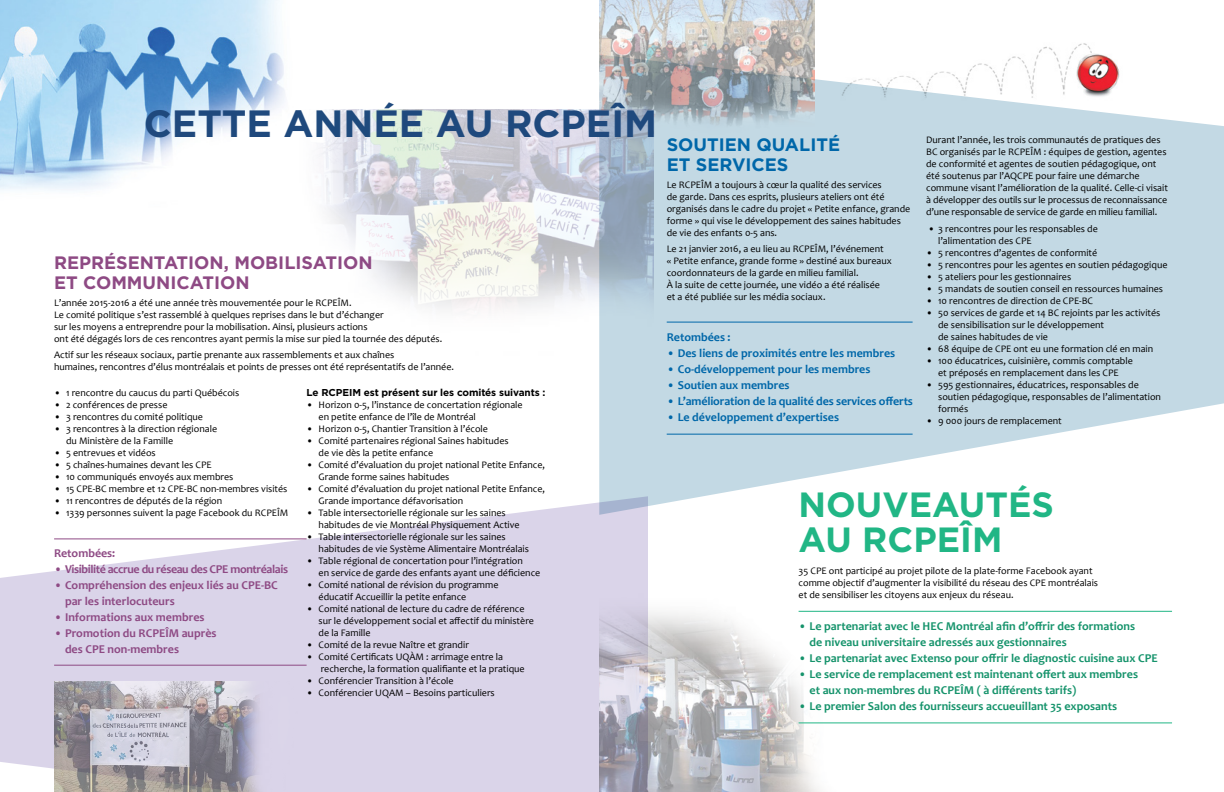
<style>
.page{position:relative;width:1224px;height:792px;background:#fff}
.page>*{position:absolute;margin:0;border:0;box-sizing:border-box;transform-origin:0 0}
.t1{font:700 38px "Gotham";color:#1f497d}
.t2{font:700 35px/35px "Gotham";color:#21b685}
.t3{font:700 18px/20.7px "Gotham";color:#8e4a84}
.t4{font:700 18px/20.7px "Gotham";color:#0067a9}
.t5{font:700 12px/16px "Candara";color:#15936b}
.t6{font:700 12px "Candara";color:#0067a9}
.t7{font:700 12px/16px "Candara";color:#8e4a84}
.t8{font:700 12px "Candara";letter-spacing:-.03em;color:#8e4a84}
.t9{font:10px/12px "Candara";color:#000}
.t10{font:700 10px "Gotham";letter-spacing:-.01em;color:#000}
.s1{color:#1e4a7d}
</style>
<div class="page">
<img style="left:321px;top:110px;width:278px;height:200px">
<svg style="left:599px;top:79px;width:625px;height:427px;background:#cadce6"></svg>
<img style="left:0;top:0;width:285px;height:191px">
<svg style="left:0;top:496px;width:648px;height:296px;fill:#dad4e9"></svg>
<img style="left:599px;top:506px;width:279px;height:286px">
<img style="left:599px;top:0;width:216px;height:161px">
<hr style="left:667px;top:322px;width:246px;height:1px;background:#0067a9">
<hr style="left:667px;top:434px;width:246px;height:1px;background:#0067a9">
<hr style="left:54px;top:539px;width:253px;height:1px;background:#8e4a84">
<hr style="left:54px;top:665px;width:253px;height:1px;background:#8e4a84">
<img style="left:54px;top:681px;width:265px;height:111px">
<hr style="left:799px;top:611px;width:373px;height:1px;background:#21b685">
<hr style="left:799px;top:723px;width:373px;height:1px;background:#21b685">
<img style="left:841px;top:43px;width:281px;height:60px">
<h1 class="t1" style="left:144px;top:101px;width:515px">CETTE A<span class="s1">NN</span>ÉE AU RCPEÎM</h1>
<h3 class="t3" style="left:54px;top:252px;width:320px">REPRÉSENTATION, MOBILISATION<br>ET COMMUNICATION</h3>
<p class="t9" style="left:54px;top:297px;width:390px">L’année 2015-2016 a été une année très mouvementée pour le RCPEÎM.<br>Le comité politique s’est rassemblé à quelques reprises dans le but d’échanger<br>sur les moyens a entreprendre pour la mobilisation. Ainsi, plusieurs actions<br>ont été dégagés lors de ces rencontres ayant permis la mise sur pied la tournée des députés.</p>
<p class="t9" style="left:54px;top:349px;width:402px">Actif sur les réseaux sociaux, partie prenante aux rassemblements et aux chaînes<br>humaines, rencontres d’élus montréalais et points de presses ont été représentatifs de l’année.</p>
<p class="t9" style="left:54px;top:386px;width:187px">• 1 rencontre du caucus du parti Québécois</p>
<p class="t9" style="left:54px;top:398px;width:115px">• 2 conférences de presse</p>
<p class="t9" style="left:54px;top:410px;width:151px">• 3 rencontres du comité politique</p>
<p class="t9" style="left:66px;top:422px;width:153px;text-indent:-12px">• 3 rencontres à la direction régionale du Ministère de la Famille</p>
<p class="t9" style="left:54px;top:446px;width:103px">• 5 entrevues et vidéos</p>
<p class="t9" style="left:54px;top:458px;width:159px">• 5 chaînes-humaines devant les CPE</p>
<p class="t9" style="left:54px;top:470px;width:181px">• 10 communiqués envoyés aux membres</p>
<p class="t9" style="left:54px;top:482px;width:235px">• 15 CPE-BC membre et 12 CPE-BC non-membres visités</p>
<p class="t9" style="left:54px;top:494px;width:170px">• 11 rencontres de députés de la région</p>
<p class="t9" style="left:54px;top:506px;width:236px">• 1339 personnes suivent la page Facebook du RCPEÎM</p>
<p class="t7" style="left:54px;top:545px;width:63px">Retombées:</p>
<p class="t8" style="left:54px;top:562px;width:236px">• Visibilité accrue du réseau des CPE montréalais</p>
<p class="t7" style="left:65px;top:577px;width:214px;text-indent:-11px">• Compréhension des enjeux liés au CPE-BC par les interlocuteurs</p>
<p class="t7" style="left:54px;top:609px;width:152px">• Informations aux membres</p>
<p class="t7" style="left:65px;top:625px;width:153px;text-indent:-11px">• Promotion du RCPEÎM auprès des CPE non-membres</p>
<p class="t10" style="left:307px;top:387px;width:240px">Le RCPEIM est présent sur les comités suivants :</p>
<p class="t9" style="left:319px;top:399px;width:206px;text-indent:-12px">• Horizon 0-5, l’instance de concertation régionale en petite enfance de l’île de Montréal</p>
<p class="t9" style="left:307px;top:423px;width:183px">• Horizon 0-5, Chantier Transition à l’école</p>
<p class="t9" style="left:319px;top:435px;width:192px;text-indent:-12px">• Comité partenaires régional Saines habitudes de vie dès la petite enfance</p>
<p class="t9" style="left:319px;top:459px;width:228px;text-indent:-12px">• Comité d’évaluation du projet national Petite Enfance,<br>Grande forme saines habitudes</p>
<p class="t9" style="left:319px;top:483px;width:228px;text-indent:-12px">• Comité d’évaluation du projet national Petite Enfance,<br>Grande importance défavorisation</p>
<p class="t9" style="left:319px;top:507px;width:203px;text-indent:-12px">• Table intersectorielle régionale sur les saines habitudes de vie Montréal Physiquement Active</p>
<p class="t9" style="left:319px;top:531px;width:212px;text-indent:-12px">• Table intersectorielle régionale sur les saines habitudes de vie Système Alimentaire Montréalais</p>
<p class="t9" style="left:319px;top:555px;width:223px;text-indent:-12px">• Table régional de concertation pour l’intégration<br>en service de garde des enfants ayant une déficience</p>
<p class="t9" style="left:319px;top:579px;width:181px;text-indent:-12px">• Comité national de révision du programme éducatif Accueillir la petite enfance</p>
<p class="t9" style="left:319px;top:603px;width:217px;text-indent:-12px">• Comité national de lecture du cadre de référence sur le développement social et affectif du ministère de la Famille</p>
<p class="t9" style="left:307px;top:639px;width:164px">• Comité de la revue Naître et grandir</p>
<p class="t9" style="left:321px;top:651px;width:206px;text-indent:-14px">• Comité Certificats UQÀM : arrimage entre la recherche, la formation qualifiante et la pratique</p>
<p class="t9" style="left:307px;top:675px;width:149px">• Conférencier Transition à l’école</p>
<p class="t9" style="left:307px;top:687px;width:190px">• Conférencier UQAM – Besoins particuliers</p>
<h3 class="t4" style="left:667px;top:134px;width:175px">SOUTIEN QUALITÉ<br>ET SERVICES</h3>
<p class="t9" style="left:667px;top:179px;width:245px">Le RCPEÎM a toujours à cœur la qualité des services<br>de garde. Dans ces esprits, plusieurs ateliers ont été organisés dans le cadre du projet « Petite enfance, grande forme » qui vise le développement des saines habitudes de vie des enfants 0-5 ans.</p>
<p class="t9" style="left:667px;top:243px;width:227px">Le 21 janvier 2016, a eu lieu au RCPEÎM, l’événement<br>« Petite enfance, grande forme » destiné aux bureaux coordonnateurs de la garde en milieu familial.<br>À la suite de cette journée, une vidéo a été réalisée<br>et a été publiée sur les média sociaux.</p>
<p class="t6" style="left:667px;top:330px;width:65px">Retombées :</p>
<p class="t6" style="left:667px;top:346px;width:230px">• Des liens de proximités entre les membres</p>
<p class="t6" style="left:667px;top:362px;width:205px">• Co-développement pour les membres</p>
<p class="t6" style="left:667px;top:378px;width:124px">• Soutien aux membres</p>
<p class="t6" style="left:667px;top:394px;width:248px">• L’amélioration de la qualité des services offerts</p>
<p class="t6" style="left:667px;top:410px;width:174px">• Le développement d’expertises</p>
<p class="t9" style="left:926px;top:134px;width:243px">Durant l’année, les trois communautés de pratiques des BC organisés par le RCPEÎM : équipes de gestion, agentes de conformité et agentes de soutien pédagogique, ont été soutenus par l’AQCPE pour faire une démarche commune visant l’amélioration de la qualité. Celle-ci visait à développer des outils sur le processus de reconnaissance d’une responsable de service de garde en milieu familial.</p>
<p class="t9" style="left:938px;top:223px;width:161px;text-indent:-10px">• 3 rencontres pour les responsables de l’alimentation des CPE</p>
<p class="t9" style="left:926px;top:247px;width:173px">• 5 rencontres d’agentes de conformité</p>
<p class="t9" style="left:926px;top:259px;width:243px">• 5 rencontres pour les agentes en soutien pédagogique</p>
<p class="t9" style="left:926px;top:271px;width:147px">• 5 ateliers pour les gestionnaires</p>
<p class="t9" style="left:926px;top:283px;width:238px">• 5 mandats de soutien conseil en ressources humaines</p>
<p class="t9" style="left:926px;top:295px;width:168px">• 10 rencontres de direction de CPE-BC</p>
<p class="t9" style="left:938px;top:307px;width:224px;text-indent:-12px">• 50 services de garde et 14 BC rejoints par les activités de sensibilisation sur le développement<br>de saines habitudes de vie</p>
<p class="t9" style="left:926px;top:343px;width:229px">• 68 équipe de CPE ont eu une formation clé en main</p>
<p class="t9" style="left:926px;top:355px;width:208px;text-align:center">• 100 éducatrices, cuisinière, commis comptable et préposés en remplacement dans les CPE</p>
<p class="t9" style="left:938px;top:379px;width:224px;text-indent:-12px">• 595 gestionnaires, éducatrices, responsables de soutien pédagogique, responsables de l’alimentation formés</p>
<p class="t9" style="left:926px;top:415px;width:137px">• 9 000 jours de remplacement</p>
<h2 class="t2" style="left:799px;top:487px;width:257px">NOUVEAUTÉS<br>AU RCPEÎM</h2>
<p class="t9" style="left:799px;top:565px;width:301px">35 CPE ont participé au projet pilote de la plate-forme Facebook ayant comme objectif d’augmenter la visibilité du réseau des CPE montréalais et de sensibiliser les citoyens aux enjeux du réseau.</p>
<p class="t5" style="left:810px;top:618px;width:327px;text-indent:-11px">• Le partenariat avec le HEC Montréal afin d’offrir des formations de niveau universitaire adressés aux gestionnaires</p>
<p class="t5" style="left:799px;top:650px;width:361px">• Le partenariat avec Extenso pour offrir le diagnostic cuisine aux CPE</p>
<p class="t5" style="left:810px;top:666px;width:330px;text-indent:-11px">• Le service de remplacement est maintenant offert aux membres et aux non-membres du RCPEÎM ( à différents tarifs)</p>
<p class="t5" style="left:799px;top:698px;width:320px">• Le premier Salon des fournisseurs accueuillant 35 exposants</p>
</div>
